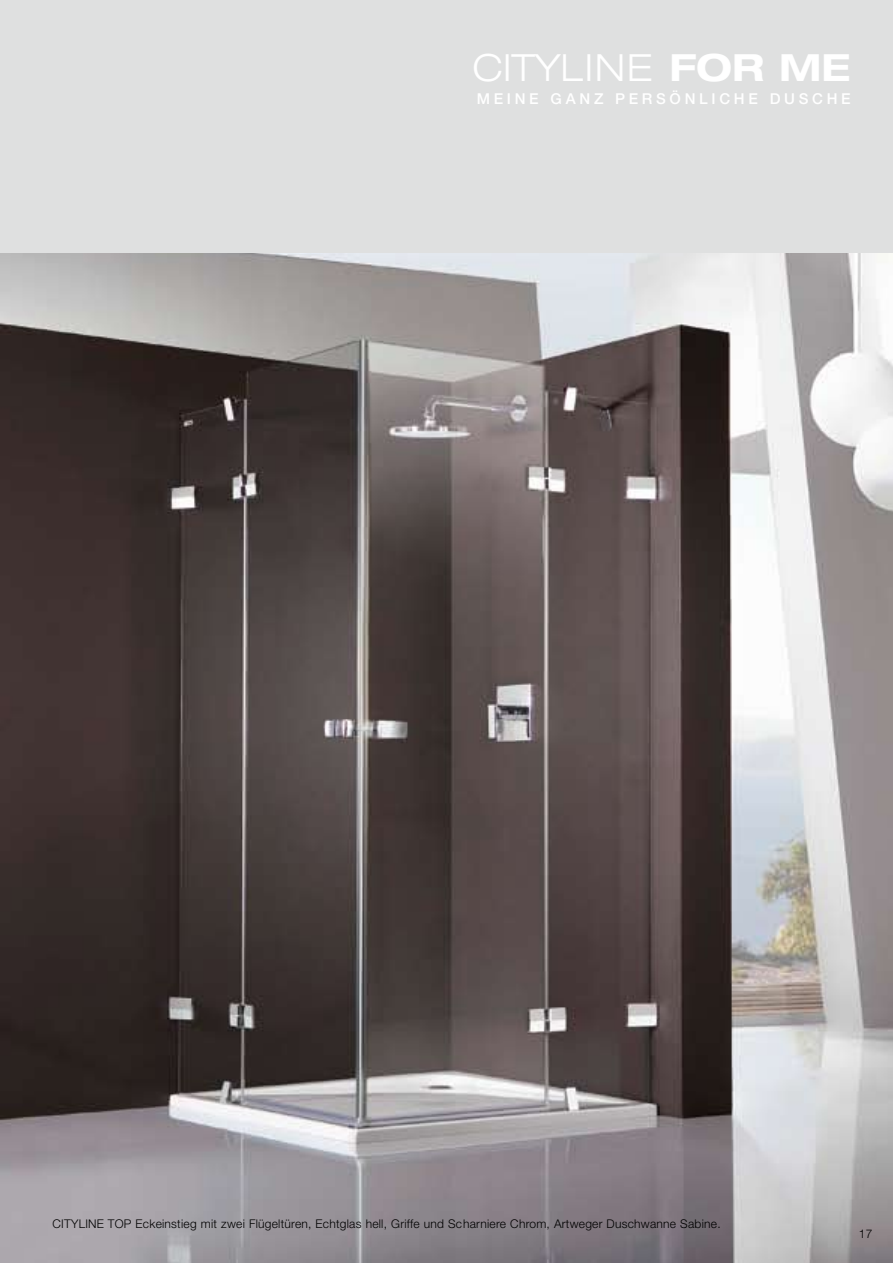
<style>
.page{position:relative;width:893px;height:1263px;background:#fff}
.page>*{position:absolute;margin:0;border:0;box-sizing:border-box;transform-origin:0 0}
.t1{font:300 expanded 37.5px "Helvetica Neue LT";color:#fff}
.t2{font:500 15px "Helvetica Neue LT";letter-spacing:.245em;color:#fff}
.t3{font:300 12px "Helvetica Neue LT";letter-spacing:.02em;color:#000}
.s1{font-weight:700}
</style>
<div class="page">
<div style="left:0;top:0;width:893px;height:298px;background:#dfe0e0"></div>
<img style="left:0;top:254px;width:893px;height:1009px">
<h1 class="t1" style="left:472px;top:45px;width:380px">CITYLINE <span class="s1">FOR ME</span></h1>
<p class="t2" style="left:477px;top:89px;width:376px">MEINE GANZ PERSÖNLICHE DUSCHE</p>
<p class="t3" style="left:53px;top:1216px;width:670px">CITYLINE TOP Eckeinstieg mit zwei Flügeltüren, Echtglas hell, Griffe und Scharniere Chrom, Artweger Duschwanne Sabine.</p>
<p class="t3" style="left:859px;top:1227px;width:15px">17</p>
</div>
